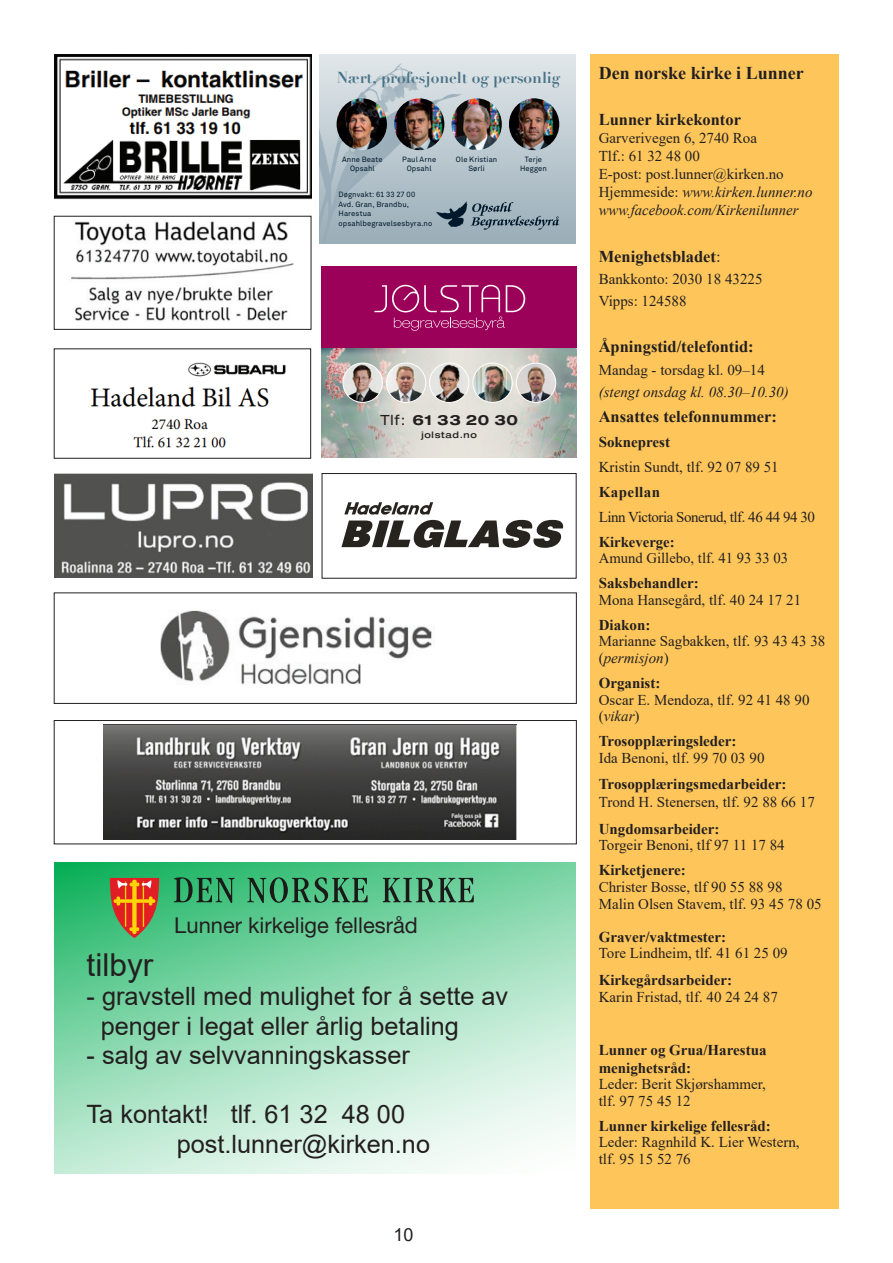
<style>
.page{position:relative;width:893px;height:1263px;background:#fff}
.page>*{position:absolute;margin:0;border:0;box-sizing:border-box;transform-origin:0 0}
.t1{font:31.65px "Arial";color:#231f20}
.t2{font:25.35px/29.5px "Arial";color:#231f20}
.t3{font:21.9px "Helvetica Neue";color:#231f20}
.t4{font:700 18px "Times New Roman";color:#231f20}
.t5{font:18px "Arial";color:#231f20}
.t6{font:700 16.5px "Times New Roman";color:#231f20}
.t7{font:700 15.6px "Didot";color:#497287}
.t8{font:15px/18px "Times New Roman";color:#231f20}
.t9{font:700 15px/18px "Times New Roman";color:#231f20}
.t10{font:15px "Times New Roman";letter-spacing:-.03em;color:#231f20}
.t11{font:italic 15px "Times New Roman";color:#231f20}
.t12{font:700 15px "Times New Roman";letter-spacing:.03em;color:#231f20}
.t13{font:700 expanded 14.1px "Helvetica Neue LT Std";letter-spacing:.04em;color:#231f20}
.t14{font:500 expanded 9px "Helvetica Neue LT Std";letter-spacing:.08em;color:#231f20}
.t15{font:7.5px/8.4px "Akkurat";letter-spacing:.015em;color:#00182b;text-align:center}
.s1{font-weight:400}
.s2{font-style:italic}
</style>
<div class="page">
<svg style="left:341px;top:502px;width:222px;height:46px"></svg>
<img style="left:54px;top:54px;width:257px;height:146px">
<img style="left:90px;top:362px;width:196px;height:86px">
<img style="left:54px;top:473px;width:259px;height:104px">
<img style="left:103px;top:725px;width:413px;height:114px">
<div style="left:54px;top:720px;width:523px;height:124px;border:1px solid #231f20"></div>
<img style="left:160px;top:610px;width:272px;height:75px">
<img style="left:71px;top:221px;width:223px;height:100px">
<div style="left:322px;top:473px;width:254px;height:105px;border:1px solid #231f20"></div>
<div style="left:54px;top:593px;width:523px;height:111px;border:1px solid #231f20"></div>
<div style="left:54px;top:216px;width:257px;height:114px;border:1px solid #231f20"></div>
<svg style="left:54px;top:862px;width:522px;height:312px;background:#9fdfbd"></svg>
<svg style="left:174px;top:877px;width:61px;height:26px;background:#2e8958"></svg>
<svg style="left:247px;top:877px;width:121px;height:26px;background:#3d8e63"></svg>
<svg style="left:383px;top:878px;width:91px;height:24px;background:#4c8c6a"></svg>
<svg style="left:110px;top:878px;width:49px;height:60px;background:#c06c39"></svg>
<svg style="left:320px;top:54px;width:256px;height:189px;background:#bac8cf"></svg>
<img style="left:394px;top:98px;width:50px;height:52px">
<img style="left:337px;top:98px;width:50px;height:52px">
<img style="left:451px;top:98px;width:51px;height:52px">
<img style="left:509px;top:98px;width:50px;height:52px">
<svg style="left:436px;top:201px;width:123px;height:29px;background:#80949f"></svg>
<img style="left:322px;top:348px;width:127px;height:109px">
<img style="left:449px;top:348px;width:128px;height:109px">
<div style="left:322px;top:266px;width:255px;height:82px;background:#9c0159"></div>
<svg style="left:374px;top:285px;width:151px;height:46px"></svg>
<img style="left:343px;top:363px;width:39px;height:39px;border-radius:20px">
<div style="left:343px;top:363px;width:40px;height:40px;border:1px solid #fff;border-radius:50%"></div>
<img style="left:429px;top:363px;width:40px;height:39px;border-radius:20px">
<div style="left:429px;top:363px;width:40px;height:40px;border:1px solid #fff;border-radius:50%"></div>
<img style="left:473px;top:363px;width:39px;height:39px;border-radius:20px">
<div style="left:472px;top:363px;width:41px;height:40px;border:1px solid #fff;border-radius:50%"></div>
<img style="left:516px;top:363px;width:40px;height:39px;border-radius:20px">
<div style="left:516px;top:363px;width:40px;height:40px;border:1px solid #fff;border-radius:50%"></div>
<img style="left:386px;top:363px;width:40px;height:39px;border-radius:20px">
<div style="left:386px;top:363px;width:40px;height:40px;border:1px solid #fff;border-radius:50%"></div>
<div style="left:590px;top:54px;width:249px;height:1155px;background:#fec65a"></div>
<p class="t7" style="left:337px;top:68px;width:225px">Nært, profesjonelt og personlig</p>
<p class="t15" style="left:342px;top:156px;width:42px">Anne Beate<br>Opsahl</p>
<p class="t15" style="left:402px;top:156px;width:35px">Paul Arne<br>Opsahl</p>
<p class="t15" style="left:456px;top:156px;width:43px">Ole Kristian<br>Sørli</p>
<p class="t15" style="left:520px;top:156px;width:28px">Terje<br>Heggen</p>
<p class="t15" style="left:339px;top:189px;width:78px;line-height:10.4px;text-align:left">Døgnvakt: 61 33 27 00<br>Avd. Gran, Brandbu,</p>
<p class="t15" style="left:339px;top:208px;width:95px;line-height:10.4px;text-align:left">Harestua opsahlbegravelsesbyra.no</p>
<p class="t13" style="left:380px;top:411px;width:139px"><span class="s1">Tlf:</span> 61 33 20 30</p>
<p class="t14" style="left:421px;top:429px;width:57px">jolstad.no</p>
<h3 class="t3" style="left:174px;top:912px;width:245px">Lunner kirkelige fellesråd</h3>
<h1 class="t1" style="left:87px;top:943px;width:68px">tilbyr</h1>
<h2 class="t2" style="left:101px;top:981px;width:409px;text-indent:-14px">- gravstell med mulighet for å sette av penger i legat eller årlig betaling</h2>
<h2 class="t2" style="left:87px;top:1040px;width:325px">- salg av selvvanningskasser</h2>
<h2 class="t2" style="left:177px;top:1099px;width:255px;text-indent:-90px">Ta kontakt! tlf. 61 32 48 00 post.lunner@kirken.no</h2>
<p class="t5" style="left:393px;top:1222px;width:22px">10</p>
<p class="t4" style="left:599px;top:60px;width:207px">Den norske kirke i Lunner</p>
<p class="t6" style="left:599px;top:108px;width:144px">Lunner kirkekontor</p>
<p class="t8" style="left:599px;top:129px;width:215px">Garverivegen 6, 2740 Roa<br>Tlf.: 61 32 48 00<br>E-post: post.lunner@kirken.no<br>Hjemmeside: <span class="s2">www.kirken.lunner.no www.facebook.com/Kirkenilunner</span></p>
<p class="t6" style="left:599px;top:244px;width:123px">Menighetsbladet<span class="s1">:</span></p>
<p class="t8" style="left:599px;top:267px;width:165px;line-height:22.2px">Bankkonto: 2030 18 43225<br>Vipps: 124588</p>
<p class="t6" style="left:599px;top:335px;width:156px">Åpningstid/telefontid:</p>
<p class="t8" style="left:599px;top:360px;width:168px">Mandag - torsdag kl. 09–14</p>
<p class="t11" style="left:599px;top:382px;width:191px">(stengt onsdag kl. 08.30–10.30)</p>
<p class="t6" style="left:599px;top:404px;width:180px">Ansattes telefonnummer:</p>
<p class="t9" style="left:599px;top:432px;width:73px">Sokneprest</p>
<p class="t8" style="left:599px;top:457px;width:182px">Kristin Sundt, tlf. 92 07 89 51</p>
<p class="t12" style="left:599px;top:481px;width:63px">Kapellan</p>
<p class="t10" style="left:599px;top:506px;width:218px">Linn Victoria Sonerud, tlf. 46 44 94 30</p>
<p class="t9" style="left:599px;top:532px;width:77px">Kirkeverge:</p>
<p class="t8" style="left:599px;top:549px;width:191px">Amund Gillebo, tlf. 41 93 33 03</p>
<p class="t9" style="left:599px;top:574px;width:102px">Saksbehandler:</p>
<p class="t8" style="left:599px;top:590px;width:204px">Mona Hansegård, tlf. 40 24 17 21</p>
<p class="t9" style="left:599px;top:615px;width:53px">Diakon:</p>
<p class="t8" style="left:599px;top:633px;width:228px;line-height:16.5px">Marianne Sagbakken, tlf. 93 43 43 38 (<span class="s2">permisjon</span>)</p>
<p class="t9" style="left:599px;top:673px;width:63px">Organist:</p>
<p class="t8" style="left:599px;top:691px;width:212px;line-height:16.5px">Oscar E. Mendoza, tlf. 92 41 48 90 (<span class="s2">vikar</span>)</p>
<p class="t9" style="left:599px;top:731px;width:139px">Trosopplæringsleder:</p>
<p class="t8" style="left:599px;top:748px;width:167px">Ida Benoni, tlf. 99 70 03 90</p>
<p class="t9" style="left:599px;top:774px;width:189px">Trosopplæringsmedarbeider:</p>
<p class="t8" style="left:599px;top:792px;width:218px">Trond H. Stenersen, tlf. 92 88 66 17</p>
<p class="t9" style="left:599px;top:819px;width:122px">Ungdomsarbeider:</p>
<p class="t8" style="left:599px;top:835px;width:188px">Torgeir Benoni, tlf 97 11 17 84</p>
<p class="t9" style="left:599px;top:860px;width:89px">Kirketjenere:</p>
<p class="t8" style="left:599px;top:877px;width:224px;line-height:17.5px">Christer Bosse, tlf 90 55 88 98<br>Malin Olsen Stavem, tlf. 93 45 78 05</p>
<p class="t9" style="left:599px;top:927px;width:129px">Graver/vaktmester:</p>
<p class="t8" style="left:599px;top:943px;width:190px">Tore Lindheim, tlf. 41 61 25 09</p>
<p class="t9" style="left:599px;top:970px;width:135px">Kirkegårdsarbeider:</p>
<p class="t8" style="left:599px;top:987px;width:181px">Karin Fristad, tlf. 40 24 24 87</p>
<p class="t9" style="left:599px;top:1040px;width:169px">Lunner og Grua/Harestua menighetsråd:</p>
<p class="t8" style="left:599px;top:1075px;width:169px;line-height:16.5px">Leder: Berit Skjørshammer, tlf. 97 75 45 12</p>
<p class="t9" style="left:599px;top:1116px;width:174px">Lunner kirkelige fellesråd:</p>
<p class="t8" style="left:599px;top:1133px;width:202px;line-height:16.5px">Leder: Ragnhild K. Lier Western, tlf. 95 15 52 76</p>
</div>
